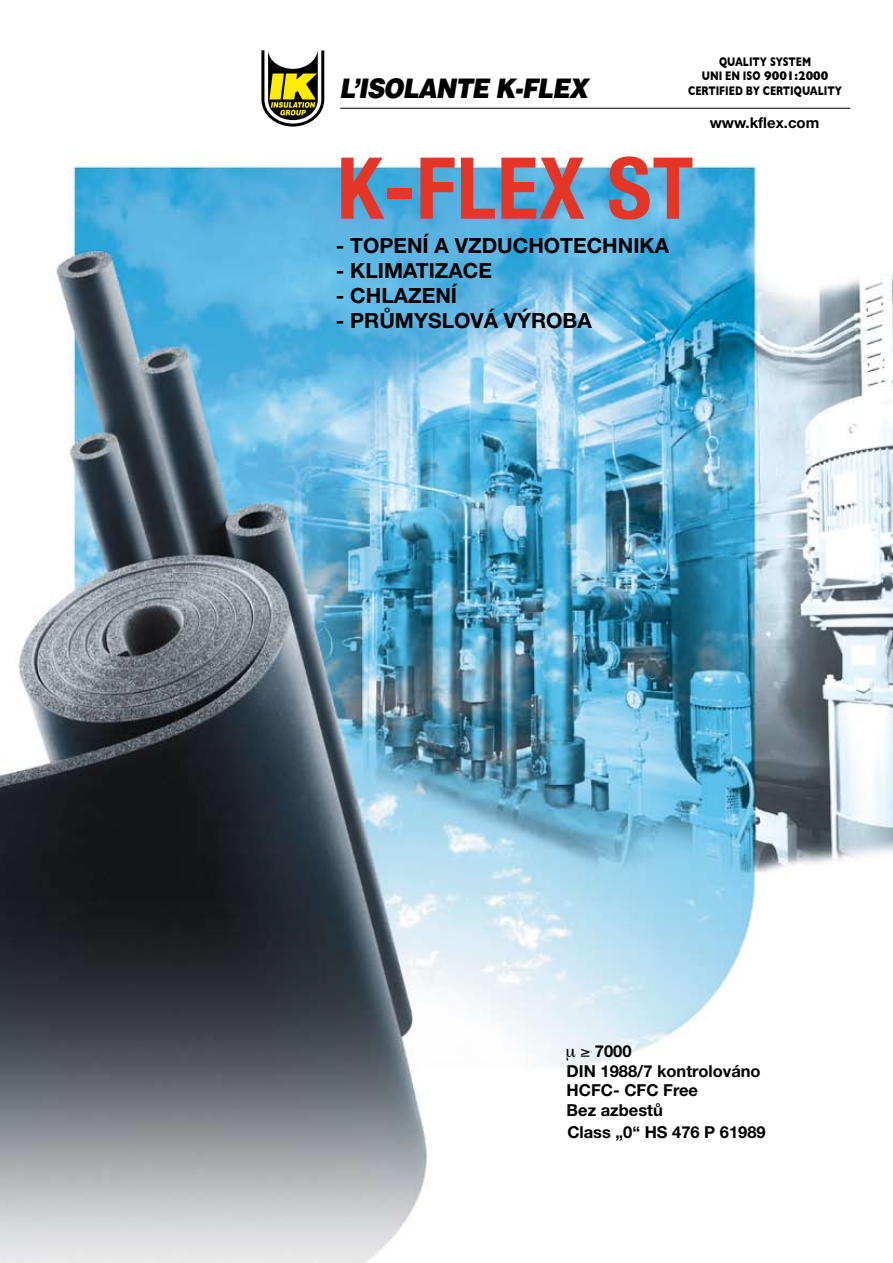
<style>
.page{position:relative;width:893px;height:1263px;background:#fff}
.page>*{position:absolute;margin:0;border:0;box-sizing:border-box;transform-origin:0 0}
.t1{font:700 condensed 85.5px "Helvetica Neue";letter-spacing:.01em;color:#e53527}
.t2{font:italic 900 27px "Helvetica";letter-spacing:-.04em;color:#000;scale:.9 1}
.t3{font:700 21px "Helvetica Neue East A";color:#000}
.t4{font:700 16.5px/19.8px "Helvetica Neue East A";color:#000}
.t5{font:700 15px "Helvetica Neue East A";color:#000}
.t6{font:700 12.75px/14.2px "Gill Sans";color:#000;text-align:center;scale:.75 1}
</style>
<div class="page">
<img style="left:0;top:50px;width:893px;height:1213px">
<svg style="left:261px;top:50px;width:63px;height:77px"></svg>
<hr style="left:340px;top:108px;width:510px;height:1px;background:#000">
<svg style="left:567px;top:1048px;width:9px;height:12px"></svg>
<h2 class="t2" style="left:339px;top:70px;width:278px">L’ISOLANTE K-FLEX</h2>
<p class="t6" style="left:688px;top:54px;width:206px">QUALITY SYSTEM<br>UNI EN ISO 9001:2000<br>CERTIFIED BY CERTIQUALITY</p>
<p class="t5" style="left:710px;top:114px;width:111px">www.kflex.com</p>
<h1 class="t1" style="left:337px;top:137px;width:358px">K-FLEX ST</h1>
<p class="t3" style="left:336px;top:232px;width:335px">- TOPENÍ A VZDUCHOTECHNIKA</p>
<p class="t3" style="left:336px;top:257px;width:158px">- KLIMATIZACE</p>
<p class="t3" style="left:336px;top:283px;width:123px">- CHLAZENÍ</p>
<p class="t3" style="left:336px;top:308px;width:257px">- PRŮMYSLOVÁ VÝROBA</p>
<p class="t4" style="left:567px;top:1041px;width:196px;text-indent:14px">≥ 7000<br>DIN 1988/7 kontrolováno<br>HCFC- CFC Free<br>Bez azbestů</p>
<p class="t4" style="left:567px;top:1122px;width:200px">Class „0“ HS 476 P 61989</p>
</div>
